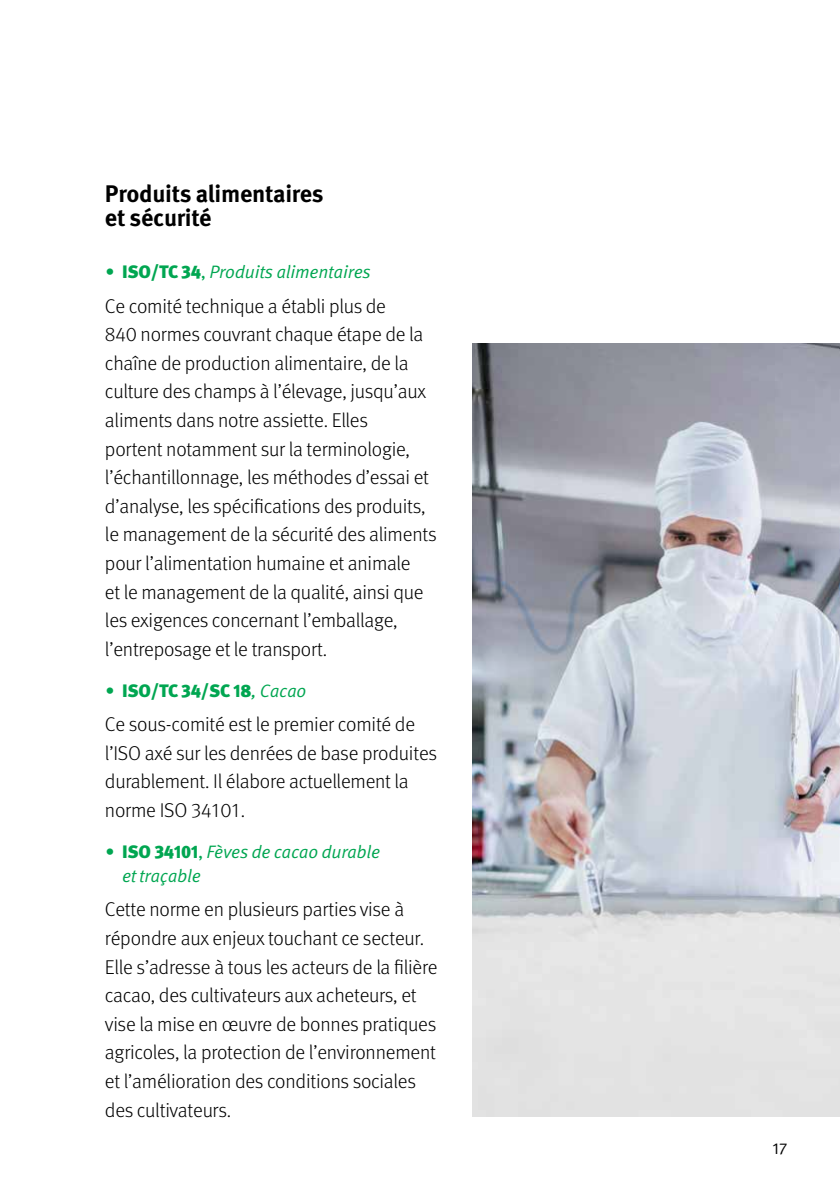
<style>
.page{position:relative;width:840px;height:1191px;background:#fff}
.page>*{position:absolute;margin:0;border:0;box-sizing:border-box;transform-origin:0 0}
.box-h2{font:700 24px/24px "Meta Pro";letter-spacing:-.01em;color:#000}
.box-normal{font:300 20px/28.6px "Meta Pro";letter-spacing:-.01em;color:#000}
.t1{font:18px/24px "Meta Pro Norm Ita";letter-spacing:-.01em;color:#00a651}
.t2{font:900 18px "Meta Pro";letter-spacing:-.01em;color:#00a651}
.t3{font:16px "Meta Pro Norm";color:#000}
.s1{font-family:"Meta Pro";font-weight:900}
.s2{font-family:"Meta Pro Norm"}
.s3{font-family:"Meta Pro Norm Ita";font-weight:400}
</style>
<div class="page">
<img style="left:472px;top:344px;width:367px;height:772px">
<p class="box-h2" style="left:105px;top:180px;width:220px">Produits alimentaires et sécurité</p>
<p class="t1" style="left:105px;top:259px;width:267px">• <span class="s1">ISO/TC 34</span><span class="s2">,</span> Produits alimentaires</p>
<p class="box-normal" style="left:105px;top:290px;width:333px">Ce comité technique a établi plus de<br>840 normes couvrant chaque étape de la chaîne de production alimentaire, de la culture des champs à l’élevage, jusqu’aux aliments dans notre assiette. Elles<br>portent notamment sur la terminologie, l’échantillonnage, les méthodes d’essai et d’analyse, les spécifications des produits, le management de la sécurité des aliments pour l’alimentation humaine et animale<br>et le management de la qualité, ainsi que les exigences concernant l’emballage, l’entreposage et le transport.</p>
<p class="t2" style="left:105px;top:676px;width:203px"><span class="s3">•</span> ISO/TC 34/SC 18<span class="s3">, Cacao</span></p>
<p class="box-normal" style="left:105px;top:709px;width:333px">Ce sous-comité est le premier comité de l’ISO axé sur les denrées de base produites durablement. Il élabore actuellement la norme ISO 34101.</p>
<p class="t1" style="left:122px;top:838px;width:260px;text-indent:-17px">• <span class="s1">ISO 34101</span><span class="s2">,</span> Fèves de cacao durable et traçable</p>
<p class="box-normal" style="left:105px;top:894px;width:334px">Cette norme en plusieurs parties vise à répondre aux enjeux touchant ce secteur.<br>Elle s’adresse à tous les acteurs de la filière cacao, des cultivateurs aux acheteurs, et vise la mise en œuvre de bonnes pratiques agricoles, la protection de l’environnement et l’amélioration des conditions sociales des cultivateurs.</p>
<p class="t3" style="left:772px;top:1136px;width:16px">17</p>
</div>
